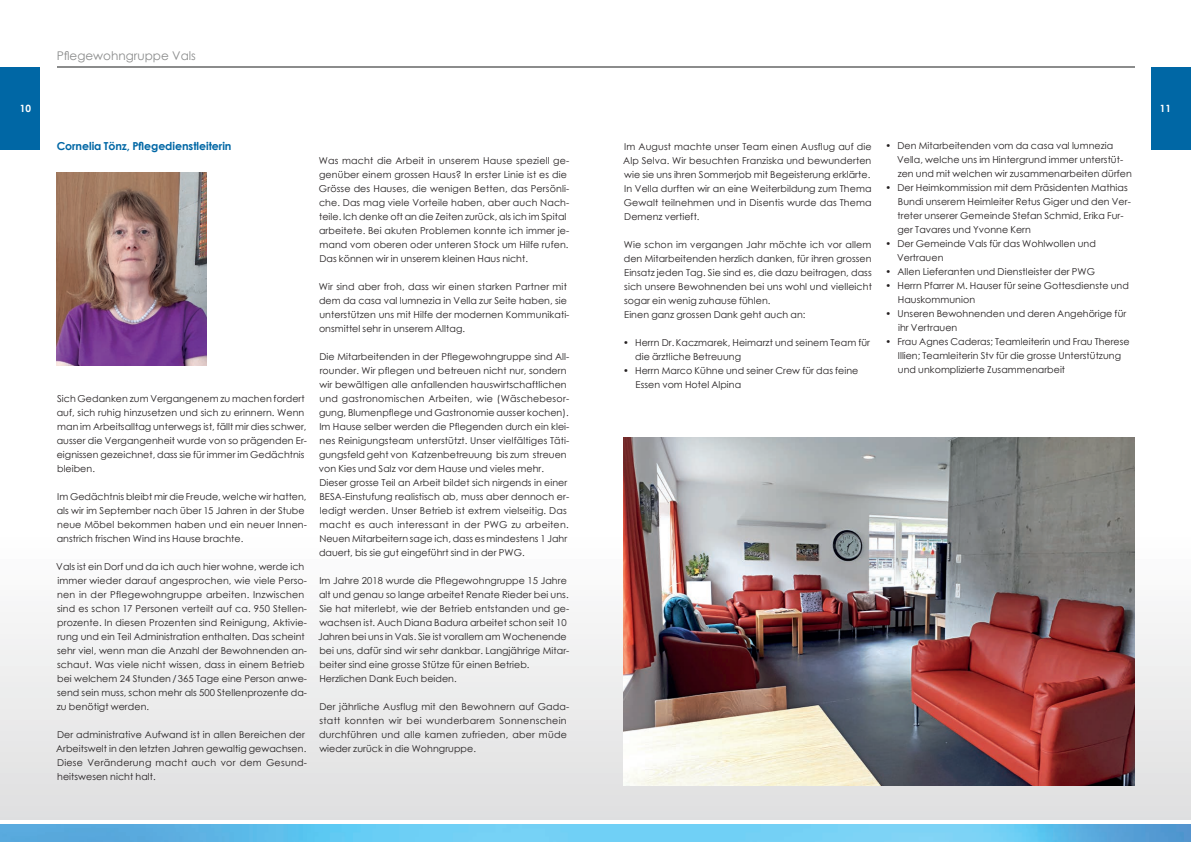
<style>
.page{position:relative;width:1191px;height:842px;background:#fff}
.page>*{position:absolute;margin:0;border:0;box-sizing:border-box;transform-origin:0 0}
.t1{font:12px "Century Gothic";color:#8b8c8c}
.t2{font:700 11px "Century Gothic";letter-spacing:-.005em;color:#0067a5}
.t3{font:700 10px "Century Gothic";color:#fff}
.t4{font:9.5px/14px "Century Gothic";letter-spacing:.005em;color:#231f20}
.t5{font:9.5px/14px "Century Gothic";letter-spacing:.025em;color:#231f20}
</style>
<div class="page">
<div style="left:0;top:342px;width:1191px;height:477px;background:linear-gradient(to bottom,#fff,#e3e3e4)"></div>
<img style="left:0;top:825px;width:1191px;height:17px">
<div style="left:1151px;top:67px;width:40px;height:83px;background:#0067a5"></div>
<div style="left:0;top:67px;width:40px;height:83px;background:#0067a5"></div>
<hr style="left:57px;top:66px;width:1077px;height:1px;background:#8b8c8c">
<img style="left:57px;top:172px;width:150px;height:193px">
<img style="left:624px;top:437px;width:510px;height:348px">
<p class="t1" style="left:57px;top:47px;width:141px">Pflegewohngruppe Vals</p>
<p class="t3" style="left:20px;top:101px;width:13px">10</p>
<p class="t3" style="left:1159px;top:101px;width:13px">11</p>
<p class="t2" style="left:57px;top:138px;width:176px">Cornelia Tönz, Pflegedienstleiterin</p>
<p class="t4" style="left:57px;top:392px;width:252px">Sich Gedanken zum Vergangenem zu machen fordert auf, sich ruhig hinzusetzen und sich zu erinnern. Wenn man im Arbeitsalltag unterwegs ist, fällt mir dies schwer, ausser die Vergangenheit wurde von so prägenden Er&shy;eignissen gezeichnet, dass sie für immer im Gedächtnis bleiben.</p>
<p class="t4" style="left:57px;top:490px;width:252px">Im Gedächtnis bleibt mir die Freude, welche wir hatten, als wir im September nach über 15 Jahren in der Stube neue Möbel bekommen haben und ein neuer Innen&shy;anstrich frischen Wind ins Hause brachte.</p>
<p class="t4" style="left:56px;top:560px;width:252px">Vals ist ein Dorf und da ich auch hier wohne, werde ich immer wieder darauf angesprochen, wie viele Perso&shy;nen in der Pflegewohngruppe arbeiten. Inzwischen sind es schon 17 Personen verteilt auf ca. 950 Stellen&shy;prozente. In diesen Prozenten sind Reinigung, Aktivie&shy;rung und ein Teil Administration enthalten. Das scheint sehr viel, wenn man die Anzahl der Bewohnenden an&shy;schaut. Was viele nicht wissen, dass in einem Betrieb bei welchem 24 Stunden / 365 Tage eine Person anwe&shy;send sein muss, schon mehr als 500 Stellenprozente da&shy;zu benötigt werden.</p>
<p class="t4" style="left:56px;top:728px;width:252px">Der administrative Aufwand ist in allen Bereichen der Arbeitswelt in den letzten Jahren gewaltig gewachsen.<br>Diese Veränderung macht auch vor dem Gesund&shy;heitswesen nicht halt.</p>
<p class="t4" style="left:319px;top:154px;width:252px">Was macht die Arbeit in unserem Hause speziell ge&shy;genüber einem grossen Haus? In erster Linie ist es die Grösse des Hauses, die wenigen Betten, das Persönli&shy;che. Das mag viele Vorteile haben, aber auch Nach&shy;teile. Ich denke oft an die Zeiten zurück, als ich im Spital arbeitete. Bei akuten Problemen konnte ich immer je&shy;mand vom oberen oder unteren Stock um Hilfe rufen.<br>Das können wir in unserem kleinen Haus nicht.</p>
<p class="t4" style="left:319px;top:280px;width:252px">Wir sind aber froh, dass wir einen starken Partner mit dem da casa val lumnezia in Vella zur Seite haben, sie unterstützen uns mit Hilfe der modernen Kommunikati&shy;onsmittel sehr in unserem Alltag.</p>
<p class="t4" style="left:319px;top:350px;width:252px">Die Mitarbeitenden in der Pflegewohngruppe sind All&shy;rounder. Wir pflegen und betreuen nicht nur, sondern wir bewältigen alle anfallenden hauswirtschaftlichen und gastronomischen Arbeiten, wie (Wäschebesor&shy;gung, Blumenpflege und Gastronomie ausser kochen).<br>Im Hause selber werden die Pflegenden durch ein klei&shy;nes Reinigungsteam unterstützt. Unser vielfältiges Täti&shy;gungsfeld geht von Katzenbetreuung bis zum streuen von Kies und Salz vor dem Hause und vieles mehr.<br>Dieser grosse Teil an Arbeit bildet sich nirgends in einer BESA-Einstufung realistisch ab, muss aber dennoch er&shy;ledigt werden. Unser Betrieb ist extrem vielseitig. Das macht es auch interessant in der PWG zu arbeiten.<br>Neuen Mitarbeitern sage ich, dass es mindestens 1 Jahr dauert, bis sie gut eingeführt sind in der PWG.</p>
<p class="t4" style="left:318px;top:574px;width:253px">Im Jahre 2018 wurde die Pflegewohngruppe 15 Jahre alt und genau so lange arbeitet Renate Rieder bei uns.<br>Sie hat miterlebt, wie der Betrieb entstanden und ge&shy;wachsen ist. Auch Diana Badura arbeitet schon seit 10<br>Jahren bei uns in Vals. Sie ist vorallem am Wochenende bei uns, dafür sind wir sehr dankbar. Langjährige Mitar&shy;beiter sind eine grosse Stütze für einen Betrieb.<br>Herzlichen Dank Euch beiden.</p>
<p class="t5" style="left:319px;top:700px;width:252px">Der jährliche Ausflug mit den Bewohnern auf Gada&shy;statt konnten wir bei wunderbarem Sonnenschein durchführen und alle kamen zufrieden, aber müde wieder zurück in die Wohngruppe.</p>
<p class="t4" style="left:623px;top:140px;width:250px">Im August machte unser Team einen Ausflug auf die Alp Selva. Wir besuchten Franziska und bewunderten wie sie uns ihren Sommerjob mit Begeisterung erklärte.<br>In Vella durften wir an eine Weiterbildung zum Thema Gewalt teilnehmen und in Disentis wurde das Thema Demenz vertieft.</p>
<p class="t4" style="left:624px;top:238px;width:250px">Wie schon im vergangen Jahr möchte ich vor allem den Mitarbeitenden herzlich danken, für ihren grossen Einsatz jeden Tag. Sie sind es, die dazu beitragen, dass sich unsere Bewohnenden bei uns wohl und vielleicht sogar ein wenig zuhause fühlen.<br>Einen ganz grossen Dank geht auch an:</p>
<p class="t4" style="left:635px;top:336px;width:236px;text-indent:-12px">• Herrn Dr. Kaczmarek, Heimarzt und seinem Team für die ärztliche Betreuung</p>
<p class="t4" style="left:635px;top:364px;width:224px;text-indent:-12px">• Herrn Marco Kühne und seiner Crew für das feine<br>Essen vom Hotel Alpina</p>
<p class="t4" style="left:897px;top:138px;width:236px;text-indent:-12px">• Den Mitarbeitenden vom da casa val lumnezia<br>Vella, welche uns im Hintergrund immer unterstüt&shy;zen und mit welchen wir zusammenarbeiten dürfen</p>
<p class="t4" style="left:897px;top:180px;width:235px;text-indent:-12px">• Der Heimkommission mit dem Präsidenten Mathias Bundi unserem Heimleiter Retus Giger und den Ver&shy;treter unserer Gemeinde Stefan Schmid, Erika Fur&shy;ger Tavares und Yvonne Kern</p>
<p class="t4" style="left:897px;top:236px;width:200px;text-indent:-12px">• Der Gemeinde Vals für das Wohlwollen und<br>Vertrauen</p>
<p class="t4" style="left:885px;top:264px;width:211px">• Allen Lieferanten und Dienstleister der PWG</p>
<p class="t4" style="left:898px;top:278px;width:233px;text-indent:-12px">• Herrn Pfarrer M. Hauser für seine Gottesdienste und<br>Hauskommunion</p>
<p class="t4" style="left:898px;top:306px;width:230px;text-indent:-13px">• Unseren Bewohnenden und deren Angehörige für ihr Vertrauen</p>
<p class="t4" style="left:898px;top:334px;width:233px;text-indent:-12px">• Frau Agnes Caderas; Teamleiterin und Frau Therese<br>Illien; Teamleiterin Stv für die grosse Unterstützung und unkomplizierte Zusammenarbeit</p>
</div>
